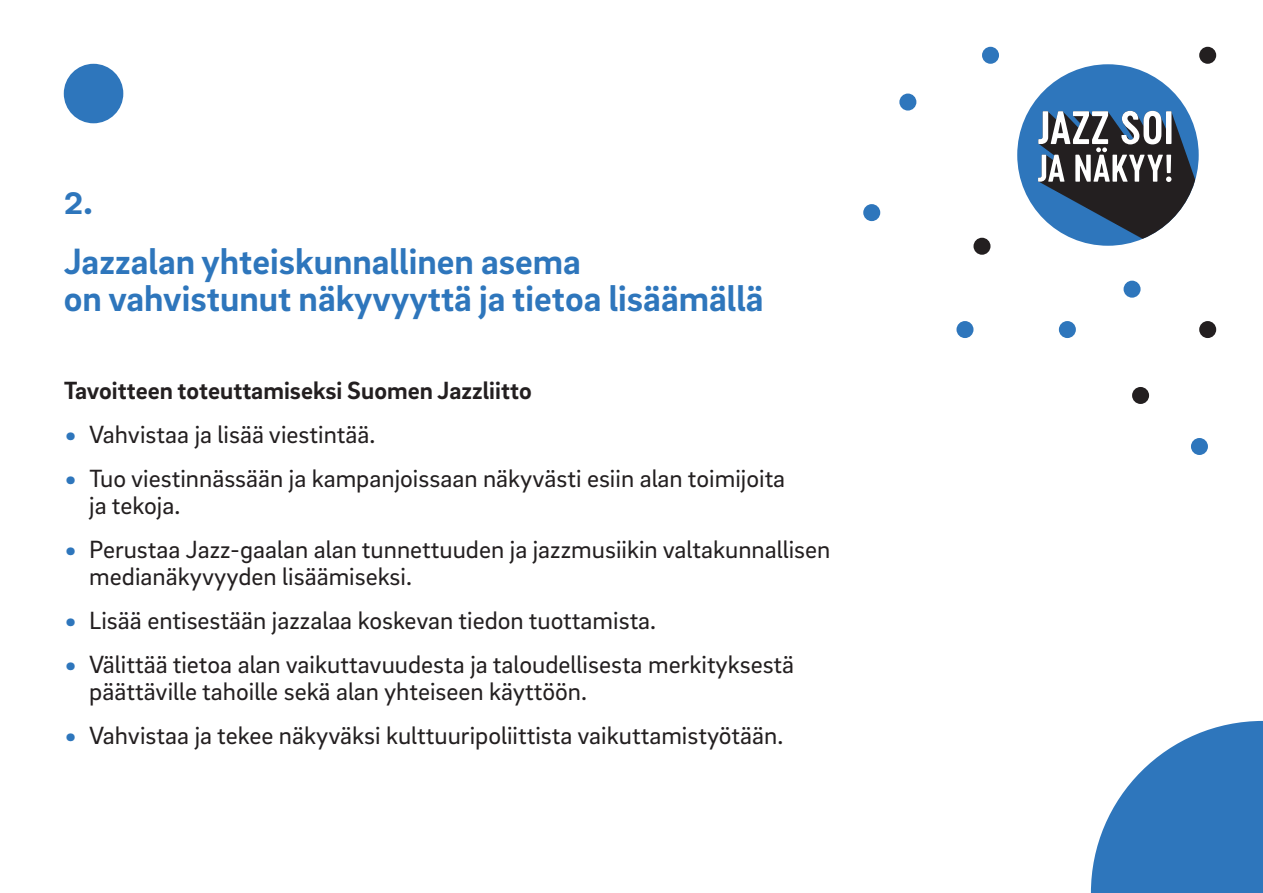
<style>
.page{position:relative;width:1263px;height:893px;background:#fff}
.page>*{position:absolute;margin:0;border:0;box-sizing:border-box;transform-origin:0 0}
.Rubrik{font:700 37.5px/37.5px "Brix Sans";color:#2e76bc}
.Bröd_större_utan_ali{font:25.5px/27px "Brix Sans";color:#231f20}
.Bröd_större_utan_ali-2{font:700 25.5px "Brix Sans";color:#231f20}
.s1{font-size:36px;color:#2e76bc}
</style>
<div class="page">
<div style="left:64px;top:64px;width:59px;height:59px;background:#2e76bc;border-radius:50%"></div>
<div style="left:1017px;top:64px;width:182px;height:182px;background:#2e76bc;border-radius:50%"></div>
<svg style="left:1038px;top:111px;width:161px;height:135px"></svg>
<div style="left:1132px;top:387px;width:17px;height:17px;background:#231f20;border-radius:50%"></div>
<div style="left:1199px;top:321px;width:17px;height:17px;background:#231f20;border-radius:50%"></div>
<div style="left:973px;top:238px;width:17px;height:17px;background:#231f20;border-radius:50%"></div>
<div style="left:1199px;top:47px;width:17px;height:17px;background:#231f20;border-radius:50%"></div>
<div style="left:863px;top:204px;width:17px;height:17px;background:#2e76bc;border-radius:50%"></div>
<div style="left:1123px;top:281px;width:17px;height:17px;background:#2e76bc;border-radius:50%"></div>
<div style="left:956px;top:321px;width:17px;height:17px;background:#2e76bc;border-radius:50%"></div>
<div style="left:899px;top:94px;width:17px;height:17px;background:#2e76bc;border-radius:50%"></div>
<div style="left:982px;top:47px;width:17px;height:17px;background:#2e76bc;border-radius:50%"></div>
<div style="left:1059px;top:321px;width:17px;height:17px;background:#2e76bc;border-radius:50%"></div>
<div style="left:1191px;top:438px;width:17px;height:17px;background:#2e76bc;border-radius:50%"></div>
<svg style="left:1091px;top:721px;width:172px;height:172px"></svg>
<p class="Rubrik" style="left:64px;top:181px;width:30px">2.</p>
<p class="Rubrik" style="left:64px;top:241px;width:701px">Jazzalan yhteiskunnallinen asema<br>on vahvistunut näkyvyyttä ja tietoa lisäämällä</p>
<p class="Bröd_större_utan_ali-2" style="left:64px;top:374px;width:469px">Tavoitteen toteuttamiseksi Suomen Jazzliitto</p>
<p class="Bröd_större_utan_ali" style="left:64px;top:420px;width:313px"><span class="s1">•</span> Vahvistaa ja lisää viestintää.</p>
<p class="Bröd_större_utan_ali" style="left:89px;top:464px;width:697px;text-indent:-26px"><span class="s1">•</span> Tuo viestinnässään ja kampanjoissaan näkyvästi esiin alan toimijoita ja tekoja.   </p>
<p class="Bröd_större_utan_ali" style="left:89px;top:535px;width:743px;text-indent:-26px"><span class="s1">•</span> Perustaa Jazz-gaalan alan tunnettuuden ja jazzmusiikin valtakunnallisen medianäkyvyyden lisäämiseksi.</p>
<p class="Bröd_större_utan_ali" style="left:64px;top:606px;width:594px"><span class="s1">•</span> Lisää entisestään jazzalaa koskevan tiedon tuottamista.</p>
<p class="Bröd_större_utan_ali" style="left:89px;top:650px;width:706px;text-indent:-26px"><span class="s1">•</span> Välittää tietoa alan vaikuttavuudesta ja taloudellisesta merkityksestä päättäville tahoille sekä alan yhteiseen käyttöön.</p>
<p class="Bröd_större_utan_ali" style="left:64px;top:721px;width:721px"><span class="s1">•</span> Vahvistaa ja tekee näkyväksi kulttuuripoliittista vaikuttamistyötään.</p>
</div>
